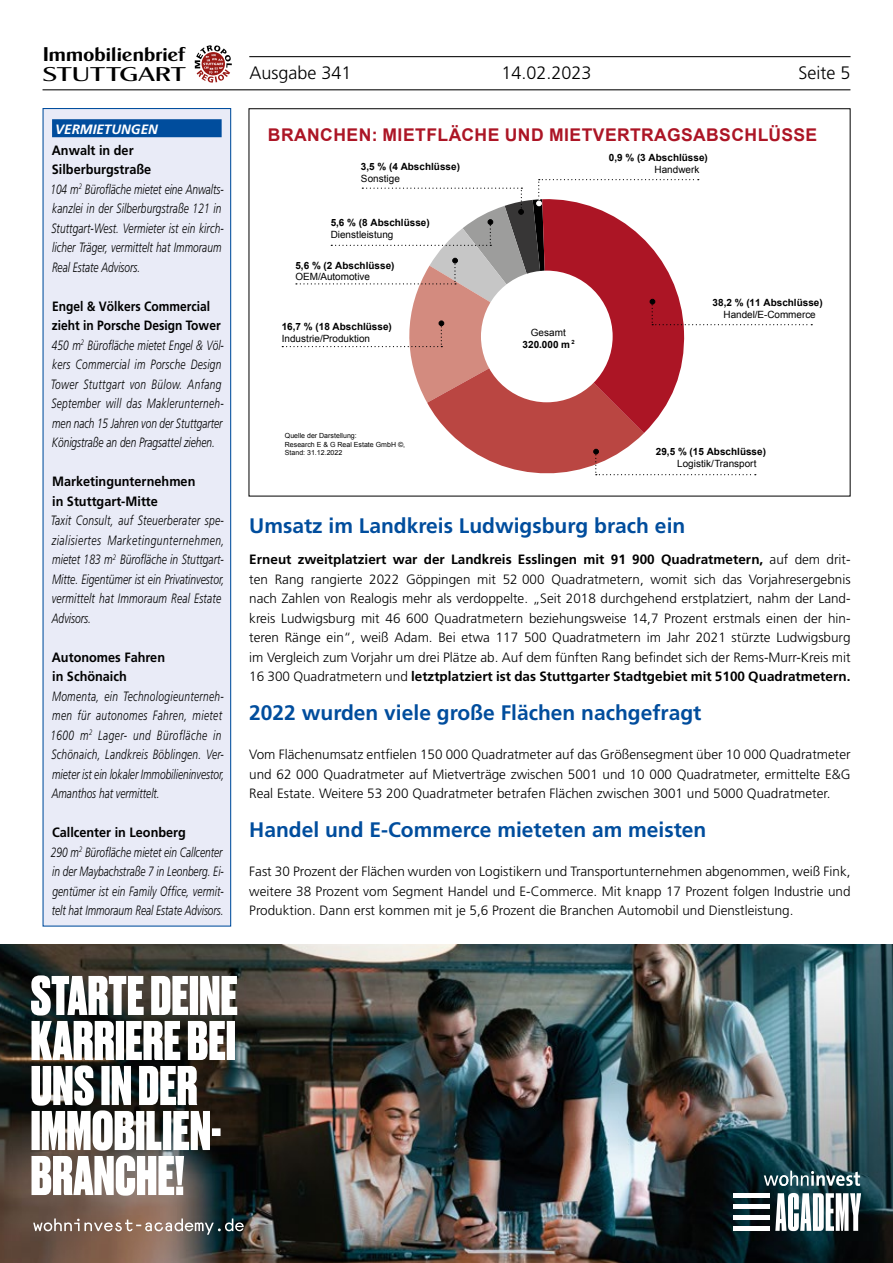
<style>
.page{position:relative;width:893px;height:1263px;background:#fff}
.page>*{position:absolute;margin:0;border:0;box-sizing:border-box;transform-origin:0 0}
.t1{font:700 21px "Frutiger";color:#004d9d}
.t2{font:19.95px "Cg Globe Gothic Bd";letter-spacing:-.02em;color:#000;scale:1.07 1}
.t3{font:19.95px "Cg Globe Gothic Dm";letter-spacing:-.02em;color:#000;scale:1.44 1}
.t4{font:300 18px "Frutiger";color:#000}
.t5{font:700 17.55px "Arial";letter-spacing:.025em;color:#ac1525}
.t6{font:300 13.5px/19.5px "Frutiger";color:#000;text-align:justify}
.t7{font:italic 300 13.5px/19.5px "Frutiger";letter-spacing:.005em;color:#000;scale:.75 1}
.t8{font:italic 300 13.5px/19.5px "Frutiger";letter-spacing:.025em;color:#000;scale:.75 1}
.t9{font:italic 300 13.5px/19.5px "Frutiger";letter-spacing:.005em;color:#000;scale:.76 1}
.t10{font:700 13.5px/19.5px "Frutiger";color:#000;scale:.94 1}
.t11{font:italic 700 13.5px "Frutiger";color:#fff}
.t12{font:700 9.9px/12px "Arial";color:#000;text-align:center}
.t13{font:9.9px "Arial";color:#000}
.t14{font:7.05px/8.4px "Arial";color:#000}
.s1{font-weight:700;font-style:normal}
.s2{font-weight:400}
.s3{font-weight:700}
</style>
<div class="page">
<hr style="left:43px;top:89px;width:807px;height:1px;background:#000">
<svg style="left:195px;top:45px;width:37px;height:38px"></svg>
<hr style="left:249px;top:56px;width:602px;height:1px;background:#000">
<div style="left:43px;top:109px;width:188px;height:817px;background:#e9ebf7"></div>
<div style="left:52px;top:119px;width:170px;height:18px;background:#004d9d"></div>
<div style="left:43px;top:108px;width:188px;height:819px;border:1px solid #004d9d"></div>
<img style="left:0;top:944px;width:893px;height:319px">
<svg style="left:764px;top:1171px;width:96px;height:15px"></svg>
<svg style="left:775px;top:1193px;width:86px;height:38px"></svg>
<div style="left:733px;top:1226px;width:37px;height:5px;background:#fff"></div>
<div style="left:733px;top:1193px;width:37px;height:5px;background:#fff"></div>
<div style="left:733px;top:1204px;width:37px;height:5px;background:#fff"></div>
<div style="left:733px;top:1215px;width:37px;height:5px;background:#fff"></div>
<svg style="left:32px;top:1021px;width:203px;height:175px"></svg>
<svg style="left:31px;top:975px;width:206px;height:40px"></svg>
<svg style="left:33px;top:1218px;width:211px;height:17px;background:#83756c"></svg>
<svg style="left:282px;top:179px;width:530px;height:297px"></svg>
<h2 class="t2" style="left:43px;top:42px;width:135px">Immobilienbrief</h2>
<h2 class="t3" style="left:43px;top:62px;width:101px">STUTTGART</h2>
<h3 class="t4" style="left:249px;top:63px;width:104px">Ausgabe 341</h3>
<h3 class="t4" style="left:501px;top:63px;width:92px">14.02.2023</h3>
<h3 class="t4" style="left:799px;top:63px;width:54px">Seite 5</h3>
<p class="t11" style="left:55px;top:121px;width:104px">VERMIETUNGEN</p>
<p class="t7" style="left:50px;top:140px;width:233px"><span class="s1">Anwalt in der<br>Silberburgstraße<br></span>104 m<sup>2</sup> Bürofläche mietet eine Anwalts&shy;kanzlei in der Silberburgstraße 121 in<br>Stuttgart-West. Vermieter ist ein kirch&shy;licher Träger, vermittelt hat Immoraum<br>Real Estate Advisors.</p>
<p class="t7" style="left:51px;top:296px;width:233px"><span class="s1">Engel &amp; Völkers Commercial zieht in Porsche Design Tower </span>450 m<sup>2</sup> Bürofläche mietet Engel &amp; Völ&shy;kers Commercial im Porsche Design Tower Stuttgart von Bülow. Anfang September will das Maklerunterneh&shy;men nach 15 Jahren von der Stuttgarter Königstraße an den Pragsattel ziehen.</p>
<p class="t10" style="left:52px;top:471px;width:154px">Marketingunternehmen in Stuttgart-Mitte</p>
<p class="t9" style="left:51px;top:511px;width:230px">Taxit Consult, auf Steuerberater spe&shy;zialisiertes Marketingunternehmen, mietet 183 m<sup>2</sup> Bürofläche in Stuttgart-Mitte. Eigentümer ist ein Privatinvestor, vermittelt hat Immoraum Real Estate Advisors.</p>
<p class="t10" style="left:52px;top:647px;width:122px">Autonomes Fahren in Schönaich</p>
<p class="t8" style="left:50px;top:686px;width:233px">Momenta, ein Technologieunterneh&shy;men für autonomes Fahren, mietet 1600 m<sup>2</sup> Lager- und Bürofläche in Schönaich, Landkreis Böblingen. Ver&shy;mieter ist ein lokaler Immobilieninvestor, Amanthos hat vermittelt.</p>
<p class="t7" style="left:51px;top:823px;width:232px"><span class="s1">Callcenter in Leonberg<br></span>290 m<sup>2</sup> Bürofläche mietet ein Callcenter in der Maybachstraße 7 in Leonberg. Ei&shy;gentümer ist ein Family Office, vermit&shy;telt hat Immoraum Real Estate Advisors.</p>
<p class="t5" style="left:268px;top:123px;width:551px">BRANCHEN: MIETFLÄCHE UND MIETVERTRAGSABSCHLÜSSE</p>
<p class="t12" style="left:361px;top:161px;width:101px">3,5 % (4 Abschlüsse)</p>
<p class="t13" style="left:361px;top:172px;width:40px">Sonstige</p>
<p class="t12" style="left:331px;top:217px;width:101px">5,6 % (8 Abschlüsse)</p>
<p class="t13" style="left:331px;top:228px;width:64px">Dienstleistung</p>
<p class="t12" style="left:295px;top:259px;width:101px">5,6 % (2 Abschlüsse)</p>
<p class="t13" style="left:295px;top:270px;width:76px">OEM/Automotive</p>
<p class="t12" style="left:282px;top:320px;width:112px">16,7 % (18 Abschlüsse)</p>
<p class="t13" style="left:282px;top:332px;width:90px">Industrie/Produktion</p>
<p class="t14" style="left:285px;top:431px;width:122px">Quelle der Darstellung:<br>Research E &amp; G Real Estate GmbH ©,<br>Stand: 31.12.2022</p>
<p class="t12" style="left:609px;top:152px;width:101px">0,9 % (3 Abschlüsse)</p>
<p class="t13" style="left:655px;top:163px;width:46px">Handwerk</p>
<p class="t12" style="left:523px;top:327px;width:54px"><span class="s2">Gesamt<br></span>320.000 m <sup>2</sup></p>
<p class="t12" style="left:713px;top:297px;width:112px">38,2 % (11 Abschlüsse)</p>
<p class="t13" style="left:723px;top:308px;width:94px">Handel/E-Commerce</p>
<p class="t12" style="left:656px;top:446px;width:112px">29,5 % (15 Abschlüsse)</p>
<p class="t13" style="left:677px;top:457px;width:81px">Logistik/Transport</p>
<h1 class="t1" style="left:249px;top:513px;width:438px">Umsatz im Landkreis Ludwigsburg brach ein</h1>
<p class="t6" style="left:249px;top:550px;width:603px"><span class="s3">Erneut zweitplatziert war der Landkreis Esslingen mit 91 900 Quadratmetern,</span> auf dem drit&shy;ten Rang rangierte 2022 Göppingen mit 52 000 Quadratmetern, womit sich das Vorjahresergebnis nach Zahlen von Realogis mehr als verdoppelte. „Seit 2018 durchgehend erstplatziert, nahm der Land&shy;kreis Ludwigsburg mit 46 600 Quadratmetern beziehungsweise 14,7 Prozent erstmals einen der hin&shy;teren Ränge ein“, weiß Adam. Bei etwa 117 500 Quadratmetern im Jahr 2021 stürzte Ludwigsburg im Vergleich zum Vorjahr um drei Plätze ab. Auf dem fünften Rang befindet sich der Rems-Murr-Kreis mit 16 300 Quadratmetern und <span class="s3">letztplatziert ist das Stuttgarter Stadtgebiet mit 5100 Quadratmetern.</span></p>
<h1 class="t1" style="left:249px;top:700px;width:454px">2022 wurden viele große Flächen nachgefragt</h1>
<p class="t6" style="left:249px;top:745px;width:603px">Vom Flächenumsatz entfielen 150 000 Quadratmeter auf das Größensegment über 10 000 Quadratmeter und 62 000 Quadratmeter auf Mietverträge zwischen 5001 und 10 000 Quadratmeter, ermittelte E&amp;G Real Estate. Weitere 53 200 Quadratmeter betrafen Flächen zwischen 3001 und 5000 Quadratmeter.</p>
<h1 class="t1" style="left:249px;top:817px;width:459px">Handel und E-Commerce mieteten am meisten</h1>
<p class="t6" style="left:249px;top:862px;width:603px">Fast 30 Prozent der Flächen wurden von Logistikern und Transportunternehmen abgenommen, weiß Fink, weitere 38 Prozent vom Segment Handel und E-Commerce. Mit knapp 17 Prozent folgen Industrie und Produktion. Dann erst kommen mit je 5,6 Prozent die Branchen Automobil und Dienstleistung.</p>
</div>
